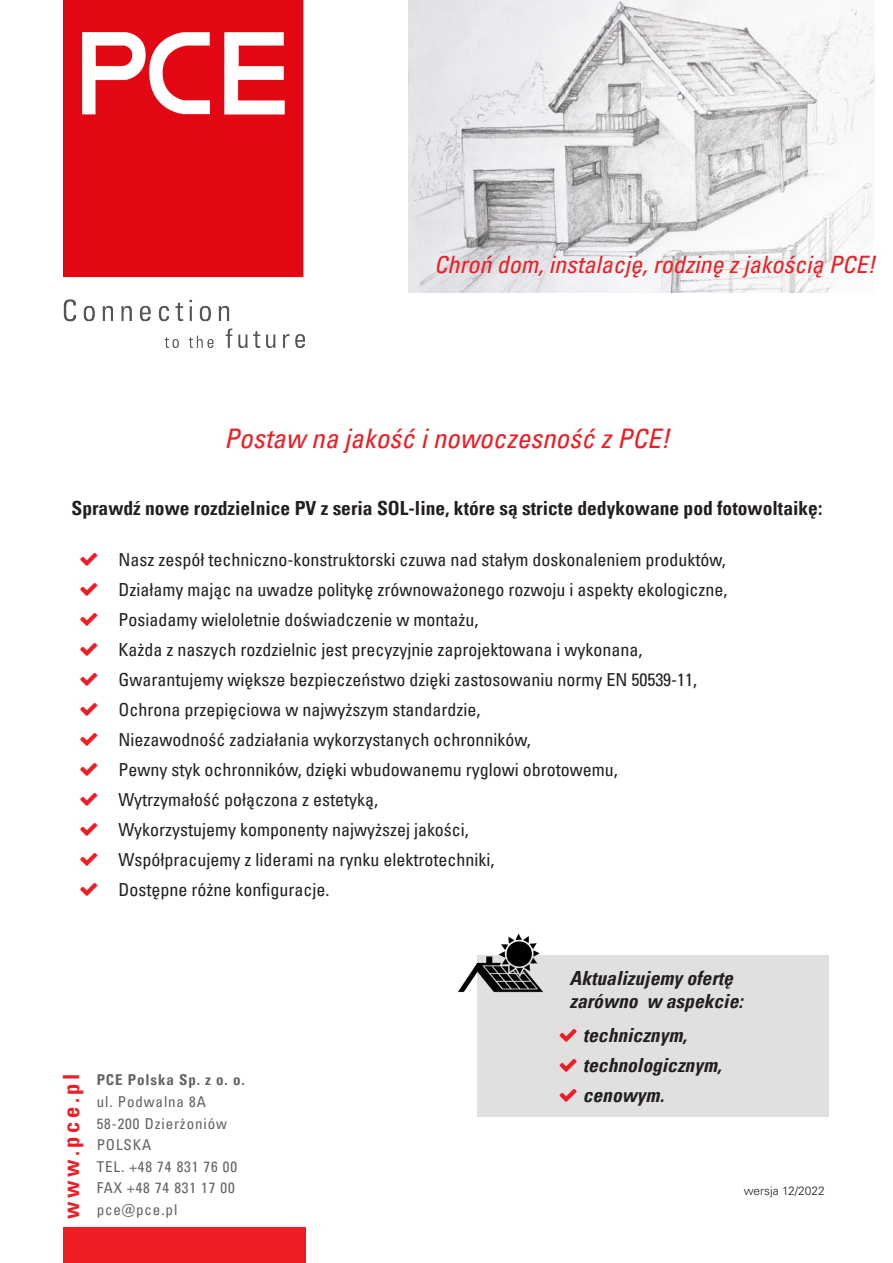
<style>
.page{position:relative;width:893px;height:1263px;background:#fff}
.page>*{position:absolute;margin:0;border:0;box-sizing:border-box;transform-origin:0 0}
.t1{font:italic condensed 27px "Univers LT Pro";color:#ee1d23}
.t2{font:italic condensed 24px "Univers LT Pro";color:#ee1d23}
.t3{font:700 condensed 22.5px "Univers LT Pro";letter-spacing:.16em;color:#ee1d23}
.t4{font:700 condensed 19.5px "Univers LT Pro";color:#231f20}
.t5{font:italic 700 condensed 19.5px/30px "Univers LT Pro";color:#231f20}
.t6{font:condensed 18px/30px "Univers LT Pro";color:#231f20}
.t7{font:condensed 15px/21.5px "Univers LT Pro";letter-spacing:.06em;color:#636366}
.t8{font:700 condensed 15px "Univers LT Pro";letter-spacing:.06em;color:#636366}
.t9{font:300 12px "Univers";color:#231f20}
</style>
<div class="page">
<div style="left:64px;top:1227px;width:242px;height:36px;background:#ee1d23"></div>
<img style="left:408px;top:0;width:466px;height:292px">
<img style="left:64px;top:0;width:241px;height:347px">
<div style="left:477px;top:955px;width:352px;height:161px;background:#e0e0e1"></div>
<img style="left:458px;top:933px;width:85px;height:60px">
<h2 class="t2" style="left:434px;top:250px;width:443px">Chroń dom, instalację, rodzinę z jakością PCE!</h2>
<h1 class="t1" style="left:224px;top:421px;width:447px">Postaw na jakość i nowoczesność z PCE!</h1>
<p class="t4" style="left:72px;top:496px;width:752px">Sprawdź nowe rozdzielnice PV z seria SOL-line, które są stricte dedykowane pod fotowoltaikę:</p>
<p class="t6" style="left:118px;top:544px;width:610px">Nasz zespół techniczno-konstruktorski czuwa nad stałym doskonaleniem produktów, Działamy mając na uwadze politykę zrównoważonego rozwoju i aspekty ekologiczne, Posiadamy wieloletnie doświadczenie w montażu,<br>Każda z naszych rozdzielnic jest precyzyjnie zaprojektowana i wykonana, Gwarantujemy większe bezpieczeństwo dzięki zastosowaniu normy EN 50539-11, Ochrona przepięciowa w najwyższym standardzie,<br>Niezawodność zadziałania wykorzystanych ochronników,<br>Pewny styk ochronników, dzięki wbudowanemu ryglowi obrotowemu,<br>Wytrzymałość połączona z estetyką,<br>Wykorzystujemy komponenty najwyższej jakości,<br>Współpracujemy z liderami na rynku elektrotechniki,<br>Dostępne różne konfiguracje.</p>
<p class="t3" style="left:57px;top:1219px;width:147px;rotate:-90deg">www.pce.pl</p>
<p class="t8" style="left:97px;top:1071px;width:150px">PCE Polska Sp. z o. o.</p>
<p class="t7" style="left:97px;top:1090px;width:142px">ul. Podwalna 8A<br>58-200 Dzierżoniów<br>POLSKA<br>TEL. +48 74 831 76 00<br>FAX +48 74 831 17 00</p>
<p class="t7" style="left:97px;top:1198px;width:82px">pce@pce.pl</p>
<p class="t5" style="left:569px;top:966px;width:175px;line-height:23.4px">Aktualizujemy ofertę zarówno w aspekcie:</p>
<p class="t5" style="left:583px;top:1020px;width:140px">technicznym, technologicznym, cenowym.</p>
<p class="t9" style="left:744px;top:1184px;width:83px">wersja 12/2022</p>
</div>
